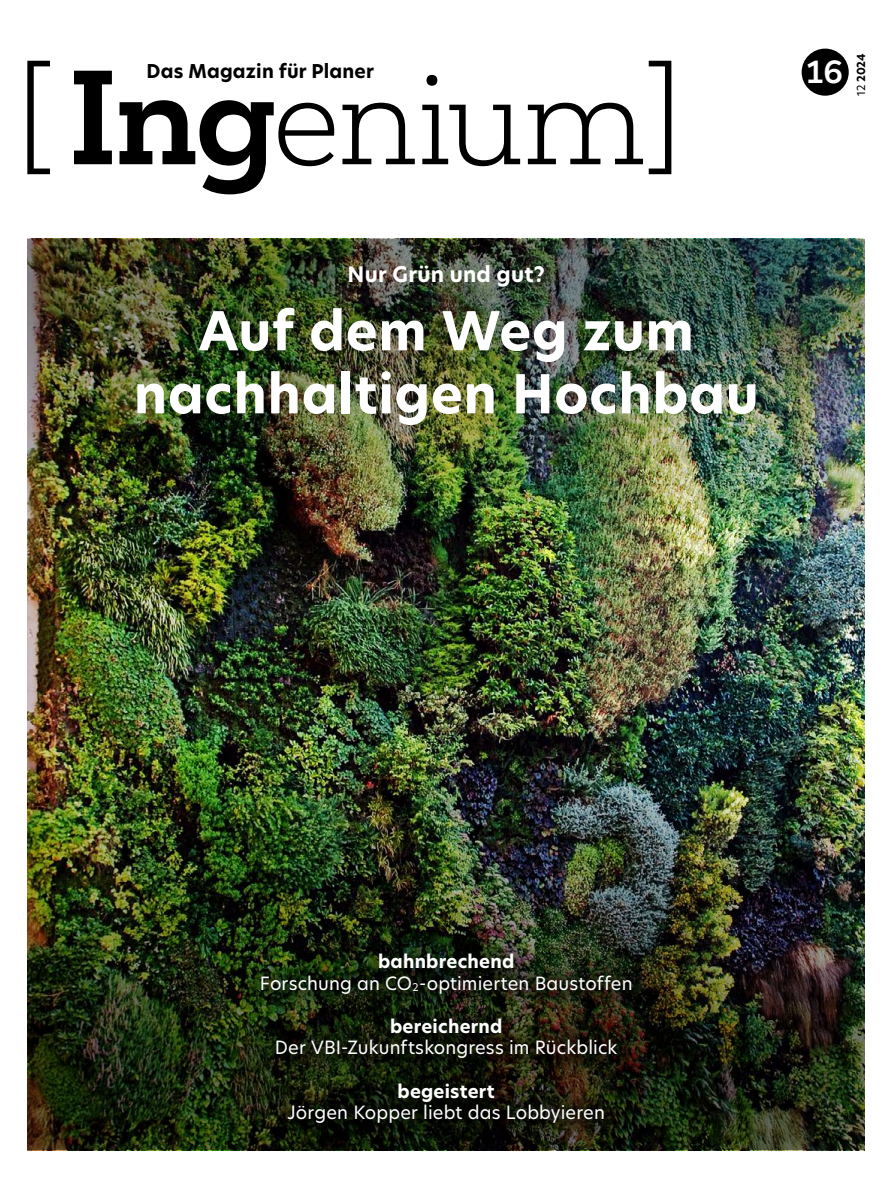
<style>
.page{position:relative;width:893px;height:1178px;background:#fff}
.page>*{position:absolute;margin:0;border:0;box-sizing:border-box;transform-origin:0 0}
.t1{font:300 123px "Mokoko";letter-spacing:-.01em;color:#000}
.t2{font:700 52.5px/63px "New Hero";letter-spacing:.015em;color:#fff;text-align:center}
.t3{font:700 29.85px "Mokoko";color:#fff}
.t4{font:700 21px "New Hero";letter-spacing:.01em;color:#fff}
.t5{font:700 18.75px "New Hero";letter-spacing:.01em;color:#000}
.t6{font:18px/21.6px "New Hero";letter-spacing:.005em;color:#fff;text-align:center}
.t7{font:700 18px "New Hero";letter-spacing:.01em;color:#fff}
.t8{font:700 10.95px "New Hero";color:#000}
.s1{font-weight:700}
.s2{font-weight:400}
</style>
<div class="page">
<img style="left:28px;top:556px;width:837px;height:138px">
<img style="left:28px;top:694px;width:837px;height:456px">
<img style="left:28px;top:239px;width:837px;height:317px">
<div style="left:239px;top:931px;width:414px;height:213px;background:#000;opacity:.75"></div>
<div style="left:802px;top:49px;width:47px;height:47px;background:#000;border-radius:50%"></div>
<h1 class="t1" style="left:14px;top:36px;width:633px">[<span class="s1">Ing</span>enium</h1>
<p class="t5" style="left:147px;top:58px;width:229px">Das Magazin für Planer</p>
<p class="t4" style="left:348px;top:259px;width:199px">Nur Grün und gut?</p>
<h2 class="t2" style="left:134px;top:300px;width:626px">Auf dem Weg zum nachhaltigen Hochbau</h2>
<h3 class="t3" style="left:805px;top:52px;width:40px">16</h3>
<p class="t8" style="left:853px;top:96px;width:45px;rotate:-90deg"><span class="s2">12</span> 2024</p>
<p class="t6" style="left:260px;top:950px;width:374px"><span class="s1">bahnbrechend<br></span>Forschung an CO<sub>2</sub>-optimierten Baustoffen</p>
<p class="t7" style="left:390px;top:1014px;width:114px">bereichernd</p>
<p class="t6" style="left:275px;top:1037px;width:344px">Der VBI-Zukunftskongress im Rückblick</p>
<p class="t7" style="left:398px;top:1079px;width:99px">begeistert</p>
<p class="t6" style="left:287px;top:1101px;width:319px">Jörgen Kopper liebt das Lobbyieren</p>
</div>
